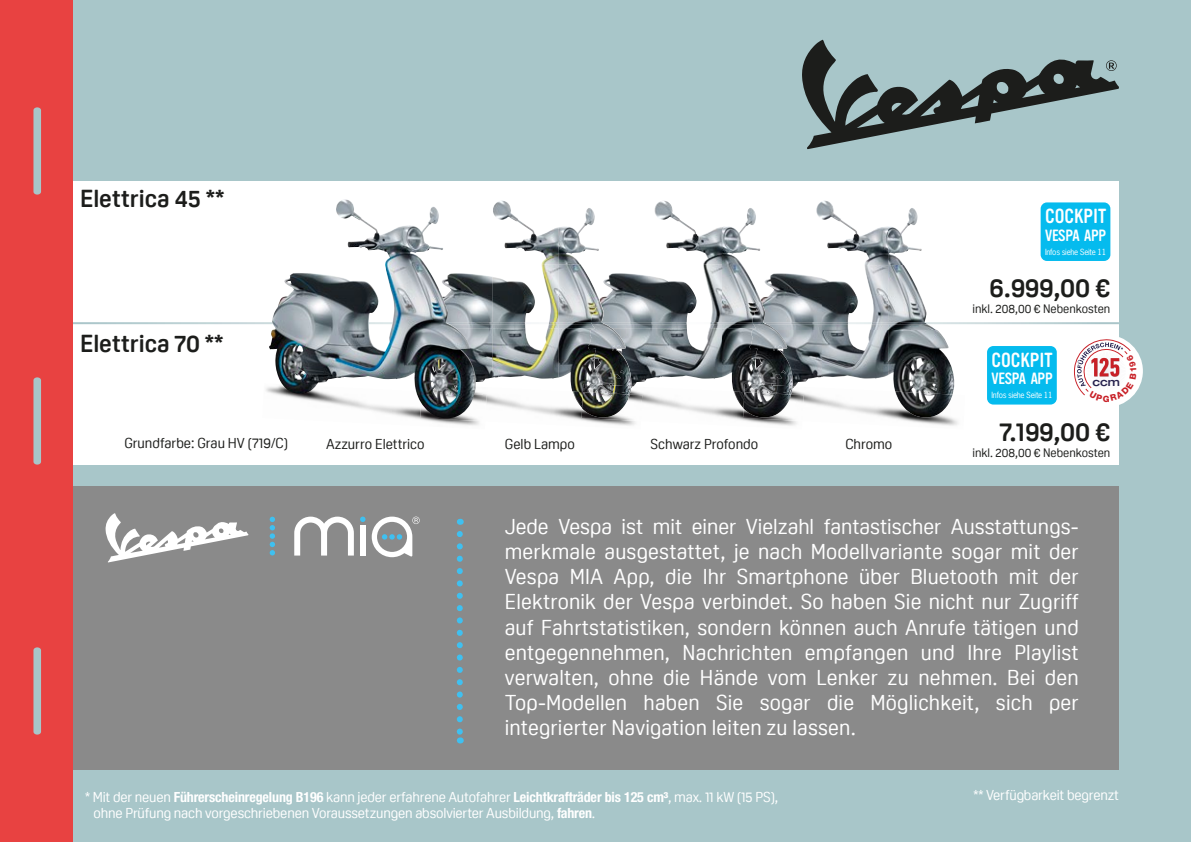
<style>
.page{position:relative;width:1191px;height:842px;background:#a8c6c9}
.page>*{position:absolute;margin:0;border:0;box-sizing:border-box;transform-origin:0 0}
.t1{font:700 26px "Oscine";color:#1c1d1b}
.t2{font:700 24px "Oscine";color:#1c1d1b}
.t3{font:21px/25.2px "Oscine";letter-spacing:.01em;color:#fff;text-align:justify}
.t4{font:20px "Vinyl OT";color:#fff}
.t5{font:16px "Vinyl OT";letter-spacing:-.02em;color:#fff}
.t6{font:14px/16.8px "Oscine";letter-spacing:-.01em;color:#fff}
.t7{font:14px "Oscine";color:#1c1d1b}
.t8{font:12px "Oscine";color:#1c1d1b}
.t9{font:500 expanded 11.2px "Helvetica Neue LT Pro";color:#25214d}
.t10{font:800 8.8px "Helvetica Neue LT Pro";color:#c82027}
.t11{font:8px "News Gothic Std";letter-spacing:-.03em;color:#fff}
.s1{font-family:"Helvetica Neue LT Pro";font-weight:700;font-stretch:condensed}
</style>
<div class="page">
<svg style="left:802px;top:40px;width:317px;height:109px"></svg>
<div style="left:72px;top:181px;width:1047px;height:284px;background:#fff"></div>
<div style="left:1040px;top:202px;width:70px;height:59px;background:#05bbee;border-radius:6px"></div>
<div style="left:987px;top:346px;width:69px;height:59px;background:#05bbee;border-radius:6px"></div>
<img style="left:816px;top:201px;width:6px;height:18px">
<img style="left:822px;top:201px;width:66px;height:178px">
<img style="left:888px;top:208px;width:34px;height:57px">
<img style="left:760px;top:273px;width:62px;height:57px">
<img style="left:888px;top:265px;width:48px;height:65px">
<img style="left:793px;top:330px;width:29px;height:56px">
<img style="left:888px;top:330px;width:66px;height:56px">
<img style="left:887px;top:386px;width:71px;height:40px">
<img style="left:802px;top:386px;width:150px;height:31px">
<img style="left:654px;top:201px;width:68px;height:63px">
<img style="left:722px;top:208px;width:38px;height:120px">
<img style="left:599px;top:264px;width:123px;height:64px">
<img style="left:631px;top:328px;width:91px;height:56px">
<img style="left:722px;top:328px;width:27px;height:58px">
<img style="left:749px;top:300px;width:44px;height:86px">
<img style="left:744px;top:384px;width:48px;height:2px">
<img style="left:775px;top:385px;width:17px;height:1px">
<img style="left:676px;top:386px;width:126px;height:40px">
<img style="left:743px;top:395px;width:60px;height:26px">
<svg style="left:748px;top:384px;width:27px;height:8px"></svg>
<img style="left:642px;top:386px;width:102px;height:22px">
<img style="left:743px;top:392px;width:48px;height:25px">
<img style="left:492px;top:201px;width:66px;height:178px">
<img style="left:558px;top:208px;width:41px;height:120px">
<img style="left:429px;top:273px;width:63px;height:55px">
<img style="left:426px;top:328px;width:66px;height:55px">
<img style="left:558px;top:328px;width:30px;height:56px">
<img style="left:588px;top:300px;width:43px;height:84px">
<svg style="left:72px;top:322px;width:1047px;height:2px;background:#a7b3b6"></svg>
<img style="left:515px;top:384px;width:122px;height:42px">
<img style="left:581px;top:392px;width:61px;height:29px">
<img style="left:486px;top:385px;width:97px;height:23px">
<img style="left:582px;top:392px;width:47px;height:25px">
<img style="left:266px;top:383px;width:213px;height:43px">
<img style="left:420px;top:391px;width:66px;height:30px">
<img style="left:269px;top:199px;width:126px;height:190px">
<div style="left:72px;top:486px;width:1047px;height:284px;background:#8a8a8a"></div>
<svg style="left:270px;top:517px;width:5px;height:38px"></svg>
<svg style="left:105px;top:513px;width:143px;height:49px"></svg>
<svg style="left:294px;top:517px;width:60px;height:38px"></svg>
<div style="left:360px;top:525px;width:6px;height:31px;background:#fff"></div>
<svg style="left:360px;top:517px;width:5px;height:5px"></svg>
<svg style="left:372px;top:517px;width:48px;height:40px"></svg>
<div style="left:0;top:0;width:72px;height:842px;background:#e84241"></div>
<svg style="left:33px;top:107px;width:8px;height:88px"></svg>
<svg style="left:33px;top:377px;width:8px;height:88px"></svg>
<svg style="left:33px;top:647px;width:8px;height:88px"></svg>
<svg style="left:457px;top:534px;width:6px;height:209px"></svg>
<svg style="left:1074px;top:337px;width:68px;height:68px"></svg>
<p class="t2" style="left:80px;top:185px;width:146px">Elettrica 45 **</p>
<p class="t2" style="left:80px;top:330px;width:145px">Elettrica 70 **</p>
<p class="t7" style="left:124px;top:435px;width:165px">Grundfarbe: Grau HV (719/C)</p>
<p class="t7" style="left:326px;top:436px;width:100px">Azzurro Elettrico</p>
<p class="t7" style="left:505px;top:436px;width:71px">Gelb Lampo</p>
<p class="t7" style="left:650px;top:436px;width:109px">Schwarz Profondo</p>
<p class="t7" style="left:845px;top:436px;width:48px">Chromo</p>
<p class="t4" style="left:1045px;top:205px;width:63px">COCKPIT</p>
<p class="t5" style="left:1045px;top:227px;width:63px">VESPA APP</p>
<p class="t11" style="left:1045px;top:247px;width:63px">Infos siehe Seite 11</p>
<p class="t1" style="left:989px;top:273px;width:122px">6.999,00 €</p>
<p class="t8" style="left:972px;top:302px;width:139px">inkl. 208,00 € Nebenkosten</p>
<p class="t4" style="left:991px;top:349px;width:63px">COCKPIT</p>
<p class="t5" style="left:991px;top:370px;width:63px">VESPA APP</p>
<p class="t11" style="left:991px;top:390px;width:63px">Infos siehe Seite 11</p>
<p class="t1" style="left:999px;top:417px;width:112px">7.199,00 €</p>
<p class="t8" style="left:972px;top:446px;width:139px">inkl. 208,00 € Nebenkosten</p>
<p class="t9" style="left:1092px;top:374px;width:29px">ccm</p>
<p class="t10" style="left:1102px;top:393px;width:8px">G</p>
<p class="t3" style="left:505px;top:514px;width:575px">Jede Vespa ist mit einer Vielzahl fantastischer Ausstattungs&shy;merkmale ausgestattet, je nach Modellvariante sogar mit der Vespa MIA App, die Ihr Smartphone über Bluetooth mit der Elektronik der Vespa verbindet. So haben Sie nicht nur Zugriff auf Fahrtstatistiken, sondern können auch Anrufe tätigen und entgegennehmen, Nachrichten empfangen und Ihre Playlist verwalten, ohne die Hände vom Lenker zu nehmen. Bei den Top-Modellen haben Sie sogar die Möglichkeit, sich per integrierter Navigation leiten zu lassen.</p>
<p class="t6" style="left:94px;top:788px;width:686px;text-indent:-8px">* Mit der neuen <span class="s1">Führerscheinregelung B196</span> kann jeder erfahrene Autofahrer <span class="s1">Leichtkrafträder bis 125 cm³</span>, max. 11 kW (15 PS), ohne Prüfung nach vorgeschriebenen Voraussetzungen absolvierter Ausbildung, <span class="s1">fahren</span>.</p>
<p class="t6" style="left:973px;top:787px;width:147px">** Verfügbarkeit begrenzt</p>
</div>
